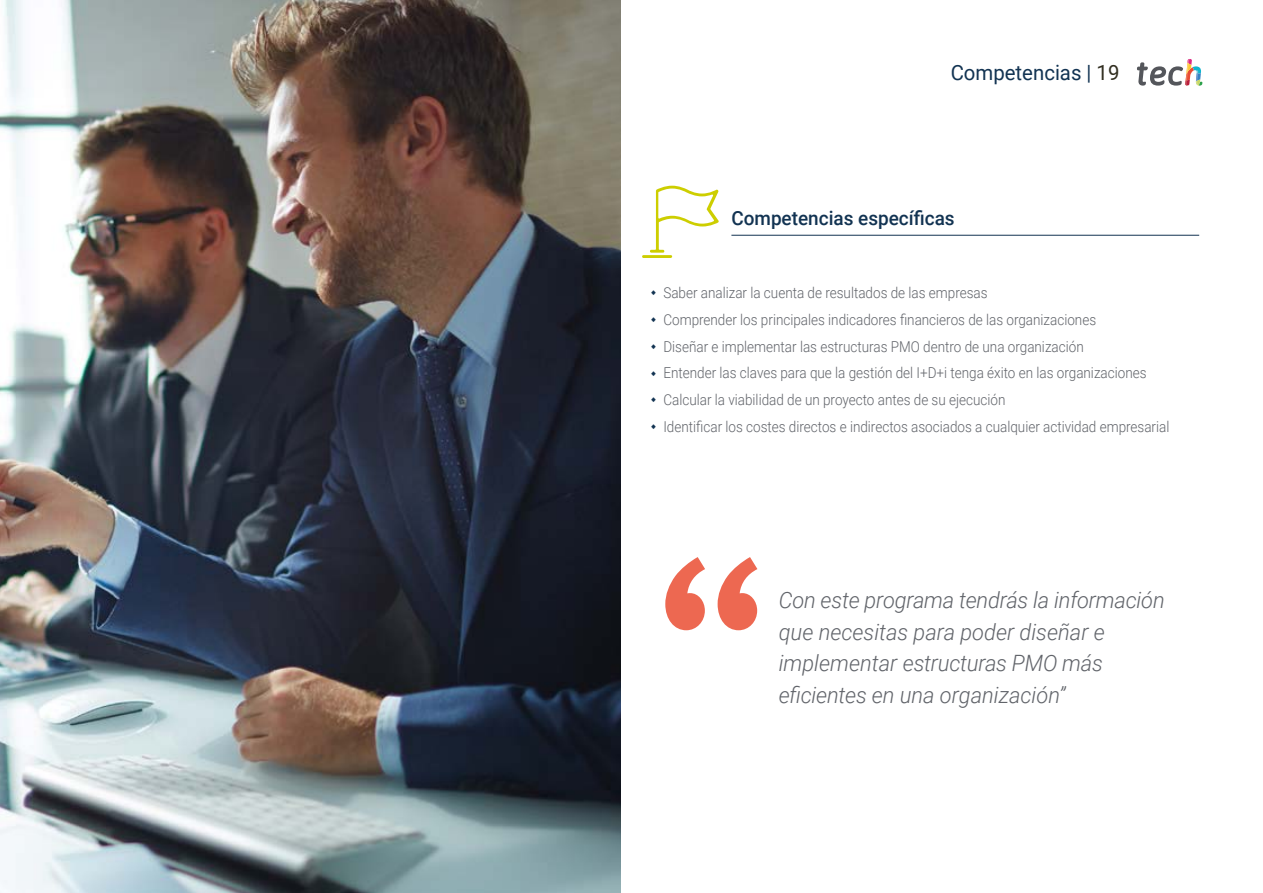
<style>
.page{position:relative;width:1263px;height:893px;background:#fff}
.page>*{position:absolute;margin:0;border:0;box-sizing:border-box;transform-origin:0 0}
.t1{font:italic 300 22.5px/31.5px "Roboto";letter-spacing:-.01em;color:#61646a}
.t2{font:21px "Roboto";color:#123352}
.t3{font:500 19.5px "Roboto";color:#123352}
.t4{font:300 15px/26.7px "Roboto";color:#61646a;scale:.9 1}
.s1{color:#312e20}
</style>
<div class="page">
<img style="left:0;top:0;width:621px;height:893px">
<hr style="left:731px;top:235px;width:468px;height:1px;background:#123352">
<hr style="left:642px;top:255px;width:30px;height:3px;background:#cdce00">
<svg style="left:650px;top:186px;width:69px;height:67px"></svg>
<svg style="left:1137px;top:59px;width:65px;height:27px"></svg>
<svg style="left:665px;top:557px;width:92px;height:73px"></svg>
<h2 class="t2" style="left:951px;top:57px;width:170px">Competencias | <span class="s1">19</span></h2>
<h3 class="t3" style="left:731px;top:204px;width:225px">Competencias específicas</h3>
<p class="t4" style="left:663px;top:279px;width:564px">Saber analizar la cuenta de resultados de las empresas<br>Comprender los principales indicadores financieros de las organizaciones<br>Diseñar e implementar las estructuras PMO dentro de una organización<br>Entender las claves para que la gestión del I+D+i tenga éxito en las organizaciones Calcular la viabilidad de un proyecto antes de su ejecución<br>Identificar los costes directos e indirectos asociados a cualquier actividad empresarial</p>
<h1 class="t1" style="left:779px;top:584px;width:388px">Con este programa tendrás la información que necesitas para poder diseñar e implementar estructuras PMO más eficientes en una organización”</h1>
</div>
